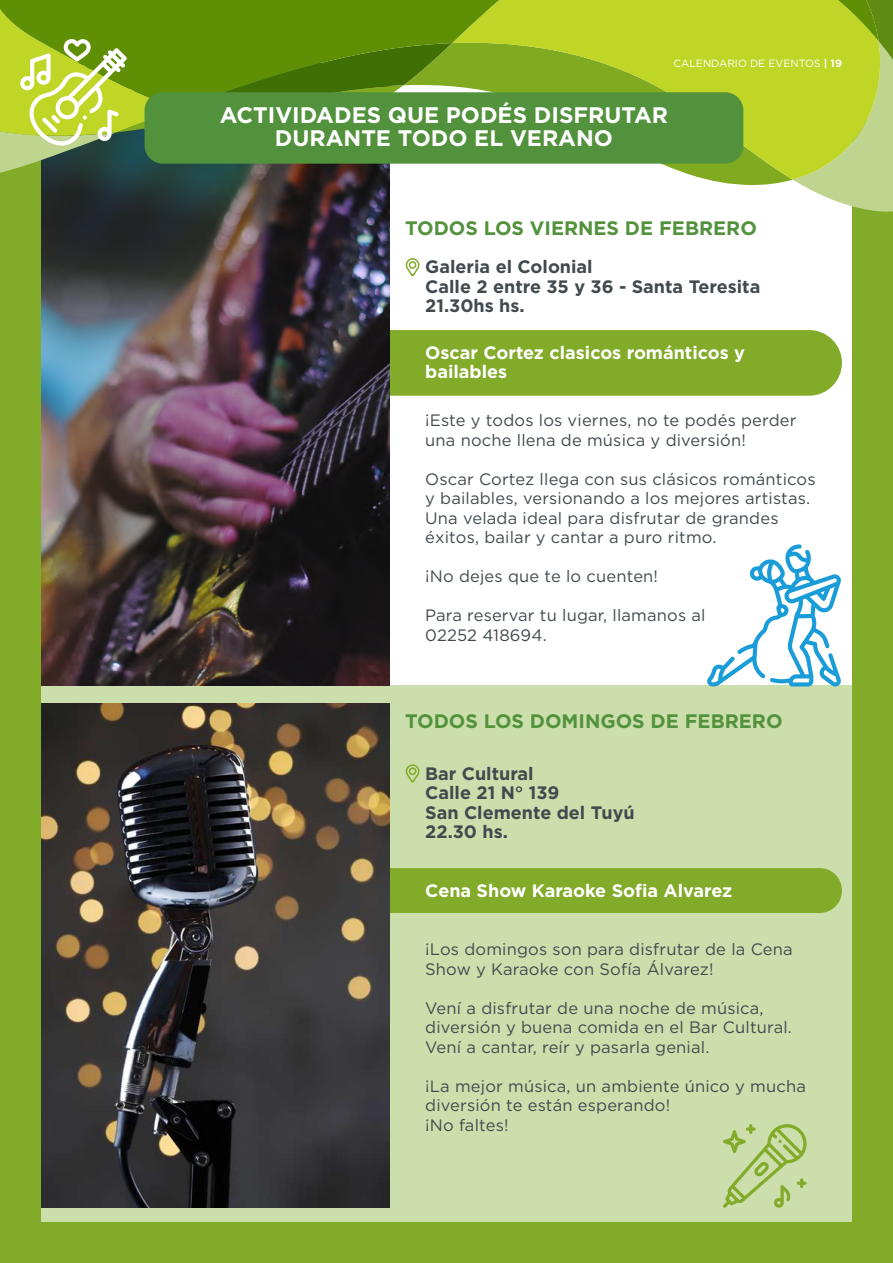
<style>
.page{position:relative;width:893px;height:1263px;background:#fff}
.page>*{position:absolute;margin:0;border:0;box-sizing:border-box;transform-origin:0 0}
.t1{font:700 22.5px/22.5px "Gotham HTF";color:#fff;text-align:center}
.t2{font:700 19.5px "Gotham HTF";color:#52923c}
.t3{font:700 18px/19.5px "Gotham HTF";color:#424a4f}
.t4{font:700 18px/19.5px "Gotham HTF";color:#fff}
.t5{font:16.5px/19.5px "Gotham HTF";letter-spacing:.01em;color:#424a4f}
.t6{font:10.5px "Gotham HTF";color:#fff}
.s1{font-weight:700}
</style>
<div class="page">
<div style="left:0;top:686px;width:893px;height:557px;background:#ccdeab"></div>
<div style="left:308px;top:868px;width:534px;height:45px;background:#82ab29;border-radius:22px"></div>
<div style="left:48px;top:330px;width:794px;height:66px;background:#82ab29;border-radius:33px"></div>
<img style="left:40px;top:173px;width:349px;height:513px">
<img style="left:40px;top:704px;width:349px;height:504px">
<div style="left:0;top:1222px;width:893px;height:41px;background:#82ab29"></div>
<div style="left:853px;top:119px;width:40px;height:1133px;background:#82ab29"></div>
<div style="left:0;top:119px;width:40px;height:1133px;background:#82ab29"></div>
<svg style="left:116px;top:173px;width:676px;height:12px"></svg>
<svg style="left:452px;top:109px;width:341px;height:71px"></svg>
<svg style="left:793px;top:0;width:100px;height:212px;background:#bdd36f"></svg>
<svg style="left:0;top:0;width:878px;height:109px;background:#a8c622"></svg>
<svg style="left:0;top:9px;width:452px;height:164px;background:#769b28"></svg>
<svg style="left:406px;top:258px;width:13px;height:19px"></svg>
<svg style="left:406px;top:764px;width:13px;height:19px"></svg>
<div style="left:145px;top:92px;width:598px;height:72px;background:#52923c;border-radius:18px"></div>
<svg style="left:707px;top:544px;width:134px;height:142px"></svg>
<svg style="left:723px;top:1124px;width:84px;height:84px"></svg>
<p class="t6" style="left:673px;top:58px;width:170px">CALENDARIO DE EVENTOS <span class="s1">| 19</span></p>
<h1 class="t1" style="left:220px;top:104px;width:450px">ACTIVIDADES QUE PODÉS DISFRUTAR<br>DURANTE TODO EL VERANO</h1>
<p class="t2" style="left:405px;top:217px;width:353px">TODOS LOS VIERNES DE FEBRERO</p>
<p class="t3" style="left:425px;top:257px;width:337px">Galeria el Colonial<br>Calle 2 entre 35 y 36 - Santa Teresita<br>21.30hs hs.</p>
<p class="t4" style="left:425px;top:342px;width:321px">Oscar Cortez clasicos románticos y bailables</p>
<p class="t5" style="left:425px;top:410px;width:373px">¡Este y todos los viernes, no te podés perder una noche llena de música y diversión!</p>
<p class="t5" style="left:425px;top:469px;width:392px">Oscar Cortez llega con sus clásicos románticos y bailables, versionando a los mejores artistas.<br>Una velada ideal para disfrutar de grandes éxitos, bailar y cantar a puro ritmo.</p>
<p class="t5" style="left:425px;top:566px;width:234px">¡No dejes que te lo cuenten!</p>
<p class="t5" style="left:425px;top:605px;width:282px">Para reservar tu lugar, llamanos al<br>02252 418694.</p>
<p class="t2" style="left:405px;top:710px;width:379px">TODOS LOS DOMINGOS DE FEBRERO</p>
<p class="t3" style="left:425px;top:763px;width:211px">Bar Cultural<br>Calle 21 N° 139<br>San Clemente del Tuyú<br>22.30 hs.</p>
<p class="t4" style="left:425px;top:880px;width:309px">Cena Show Karaoke Sofia Alvarez</p>
<p class="t5" style="left:425px;top:939px;width:369px">¡Los domingos son para disfrutar de la Cena<br>Show y Karaoke con Sofía Álvarez!</p>
<p class="t5" style="left:425px;top:998px;width:368px">Vení a disfrutar de una noche de música, diversión y buena comida en el Bar Cultural.<br>Vení a cantar, reír y pasarla genial.</p>
<p class="t5" style="left:425px;top:1076px;width:382px">¡La mejor música, un ambiente único y mucha diversión te están esperando!<br>¡No faltes!</p>
</div>
